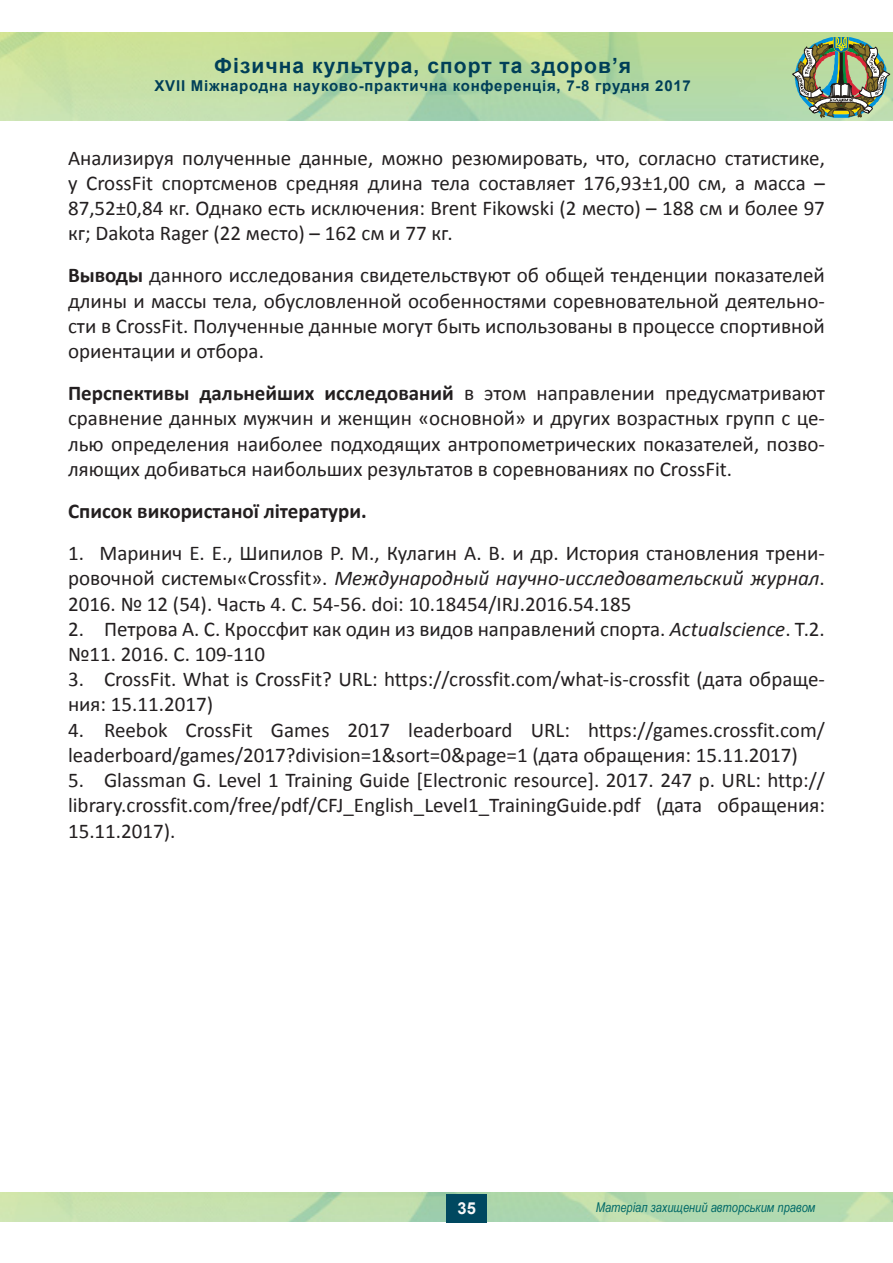
<style>
.page{position:relative;width:893px;height:1263px;background:#fff}
.page>*{position:absolute;margin:0;border:0;box-sizing:border-box;transform-origin:0 0}
.Обычный{font:21px/25.2px "Calibri";color:#231f20;text-align:justify}
.t1{font:700 21px "Arial";letter-spacing:.05em;color:#003f58}
.Обычный-2{font:700 21px "Calibri";color:#231f20}
.t2{font:700 16.5px "Arial";color:#f7f7f8}
.t3{font:700 15px "Arial";letter-spacing:.05em;color:#003f58}
.t4{font:italic 13.5px "Arial Narrow";color:#006967}
.s1{font-weight:700}
.s2{font-style:italic}
</style>
<div class="page">
<img style="left:792px;top:37px;width:98px;height:81px">
<div style="left:446px;top:1194px;width:41px;height:28px;background:#004860"></div>
<p class="t1" style="left:214px;top:51px;width:418px">Фізична культура, спорт та здоров’я</p>
<p class="t3" style="left:155px;top:75px;width:538px">XVII Міжнародна науково-практична конференція, 7-8 грудня 2017</p>
<p class="Обычный" style="left:68px;top:145px;width:758px">Анализируя полученные данные, можно резюмировать, что, согласно статистике, у CrossFit спортсменов средняя длина тела составляет 176,93±1,00 см, а масса – 87,52±0,84 кг. Однако есть исключения: Brent Fikowski (2 место) – 188 см и более 97 кг; Dakota Rager (22 место) – 162 см и 77 кг.</p>
<p class="Обычный" style="left:68px;top:263px;width:758px"><span class="s1">Выводы</span> данного исследования свидетельствуют об общей тенденции показателей длины и массы тела, обусловленной особенностями соревновательной деятельно&shy;сти в CrossFit. Полученные данные могут быть использованы в процессе спортивной ориентации и отбора.</p>
<p class="Обычный" style="left:68px;top:381px;width:758px"><span class="s1">Перспективы дальнейших исследований</span> в этом направлении предусматривают сравнение данных мужчин и женщин «основной» и других возрастных групп с це&shy;лью определения наиболее подходящих антропометрических показателей, позво&shy;ляющих добиваться наибольших результатов в соревнованиях по CrossFit.</p>
<p class="Обычный-2" style="left:68px;top:498px;width:300px">Список використаної літератури.</p>
<p class="Обычный" style="left:68px;top:541px;width:758px">1. Маринич Е. Е., Шипилов Р. М., Кулагин А. В. и др. История становления трени&shy;ровочной системы«Crossfit». <span class="s2">Международный научно-исследовательский журнал</span>.<br>2016. № 12 (54). Часть 4. С. 54-56. doi: 10.18454/IRJ.2016.54.185</p>
<p class="Обычный" style="left:68px;top:616px;width:758px">2. Петрова А. С. Кроссфит как один из видов направлений спорта. <span class="s2">Actualscience</span>. Т.2. №11. 2016. С. 109-110</p>
<p class="Обычный" style="left:68px;top:667px;width:758px">3. CrossFit. What is CrossFit? URL: https://crossfit.com/what-is-crossfit (дата обраще&shy;ния: 15.11.2017)</p>
<p class="Обычный" style="left:68px;top:717px;width:758px">4. Reebok CrossFit Games 2017 leaderboard URL: https://games.crossfit.com/ leaderboard/games/2017?division=1&amp;sort=0&amp;page=1 (дата обращения: 15.11.2017)</p>
<p class="Обычный" style="left:68px;top:768px;width:758px">5. Glassman G. Level 1 Training Guide [Electronic resource]. 2017. 247 p. URL: http:// library.crossfit.com/free/pdf/CFJ_English_Level1_TrainingGuide.pdf (дата обращения:<br>15.11.2017).</p>
<p class="t2" style="left:457px;top:1197px;width:20px">35</p>
<p class="t4" style="left:596px;top:1198px;width:221px">Матеріал захищений авторським правом</p>
</div>
